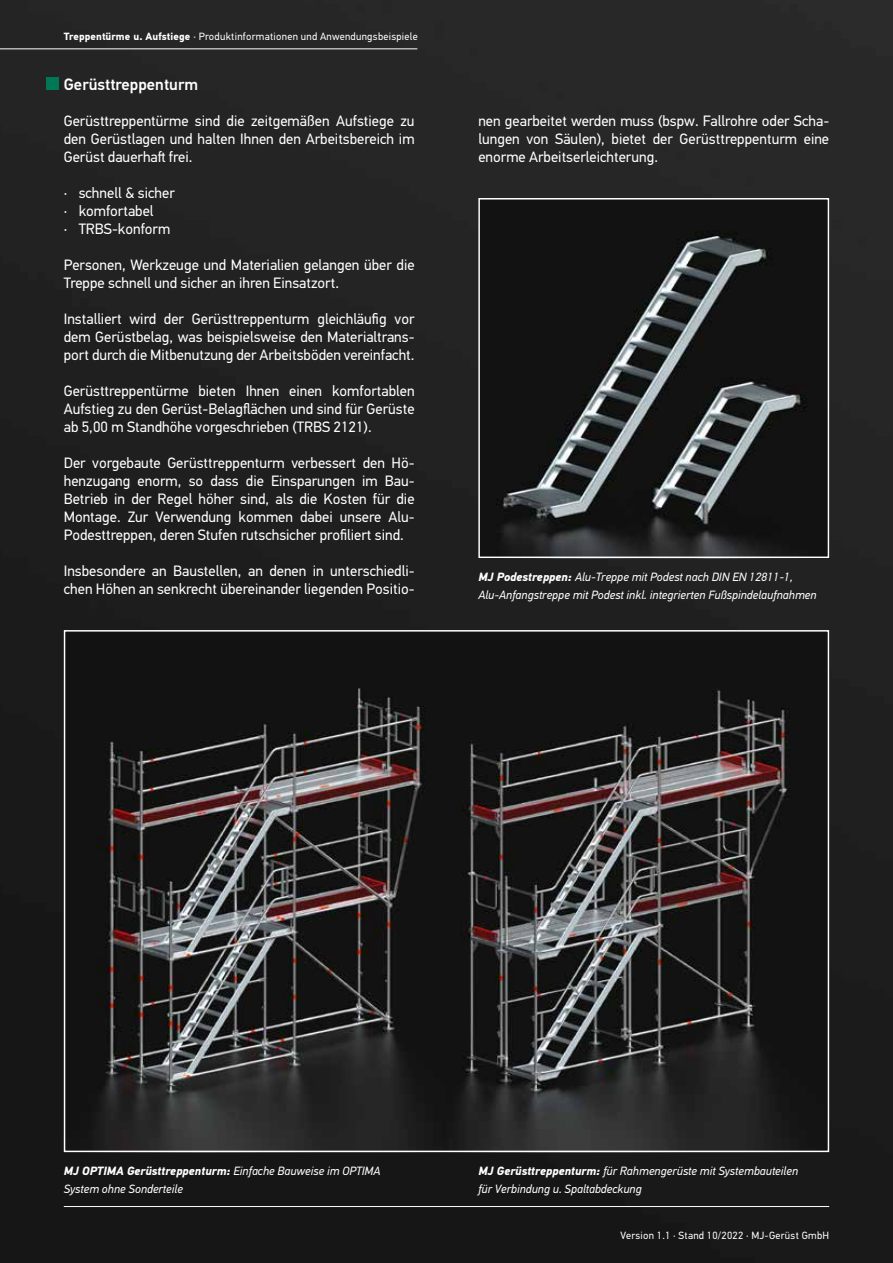
<style>
.page{position:relative;width:893px;height:1263px;background:#fff}
.page>*{position:absolute;margin:0;border:0;box-sizing:border-box;transform-origin:0 0}
.t1{font:500 16.5px "PFDIN Text Pro";color:#fff}
.t2{font:15px/18px "PFDIN Text Pro";color:#fff;text-align:justify}
.t3{font:italic 12px/18px "PFDIN Text Pro";color:#fff}
.t4{font:10.5px "PFDIN Text Pro";letter-spacing:.025em;color:#fff}
.s1{font-weight:700}
</style>
<div class="page">
<img style="left:0;top:0;width:893px;height:1263px">
<hr style="left:64px;top:1206px;width:765px;height:1px;background:#fff">
<hr style="left:0;top:48px;width:417px;height:1px;background:#fff">
<img style="left:67px;top:633px;width:379px;height:516px">
<img style="left:481px;top:201px;width:345px;height:354px">
<div style="left:478px;top:198px;width:351px;height:360px;border:2px solid #fff"></div>
<img style="left:446px;top:633px;width:380px;height:516px">
<div style="left:46px;top:77px;width:12px;height:13px;background:#007858"></div>
<p class="t4" style="left:64px;top:30px;width:355px"><span class="s1">Treppentürme u. Aufstiege</span> · Produktinformationen und Anwendungsbeispiele</p>
<p class="t1" style="left:64px;top:74px;width:136px">Gerüsttreppenturm</p>
<p class="t2" style="left:64px;top:112px;width:352px">Gerüsttreppentürme sind die zeitgemäßen Aufstiege zu den Gerüstlagen und halten Ihnen den Arbeitsbereich im Gerüst dauerhaft frei.</p>
<p class="t2" style="left:64px;top:184px;width:113px;text-align:left">· schnell &amp; sicher · komfortabel<br>· TRBS-konform</p>
<p class="t2" style="left:64px;top:256px;width:352px">Personen, Werkzeuge und Materialien gelangen über die<br>Treppe schnell und sicher an ihren Einsatzort.</p>
<p class="t2" style="left:64px;top:310px;width:352px">Installiert wird der Gerüsttreppenturm gleichläufig vor dem Gerüstbelag, was beispielsweise den Materialtrans&shy;port durch die Mitbenutzung der Arbeitsböden vereinfacht.</p>
<p class="t2" style="left:64px;top:382px;width:352px">Gerüsttreppentürme bieten Ihnen einen komfortablen Aufstieg zu den Gerüst-Belagflächen und sind für Gerüste ab 5,00 m Standhöhe vorgeschrieben (TRBS 2121).</p>
<p class="t2" style="left:64px;top:454px;width:352px">Der vorgebaute Gerüsttreppenturm verbessert den Hö&shy;henzugang enorm, so dass die Einsparungen im Bau-Betrieb in der Regel höher sind, als die Kosten für die Montage. Zur Verwendung kommen dabei unsere Alu-Podesttreppen, deren Stufen rutschsicher profiliert sind.</p>
<p class="t2" style="left:64px;top:562px;width:352px">Insbesondere an Baustellen, an denen in unterschiedli&shy;chen Höhen an senkrecht übereinander liegenden Positio-</p>
<p class="t2" style="left:478px;top:112px;width:352px">nen gearbeitet werden muss (bspw. Fallrohre oder Scha&shy;lungen von Säulen), bietet der Gerüsttreppenturm eine enorme Arbeitserleichterung.</p>
<p class="t3" style="left:478px;top:568px;width:340px"><span class="s1">MJ Podestreppen:</span> Alu-Treppe mit Podest nach DIN EN 12811-1,<br>Alu-Anfangstreppe mit Podest inkl. integrierten Fußspindelaufnahmen</p>
<p class="t3" style="left:64px;top:1162px;width:318px"><span class="s1">MJ OPTIMA Gerüsttreppenturm:</span> Einfache Bauweise im OPTIMA<br>System ohne Sonderteile</p>
<p class="t3" style="left:478px;top:1162px;width:321px"><span class="s1">MJ Gerüsttreppenturm:</span> für Rahmengerüste mit Systembauteilen für Verbindung u. Spaltabdeckung</p>
<p class="t4" style="left:620px;top:1229px;width:210px">Version 1.1 · Stand 10/2022 · MJ-Gerüst GmbH</p>
</div>
